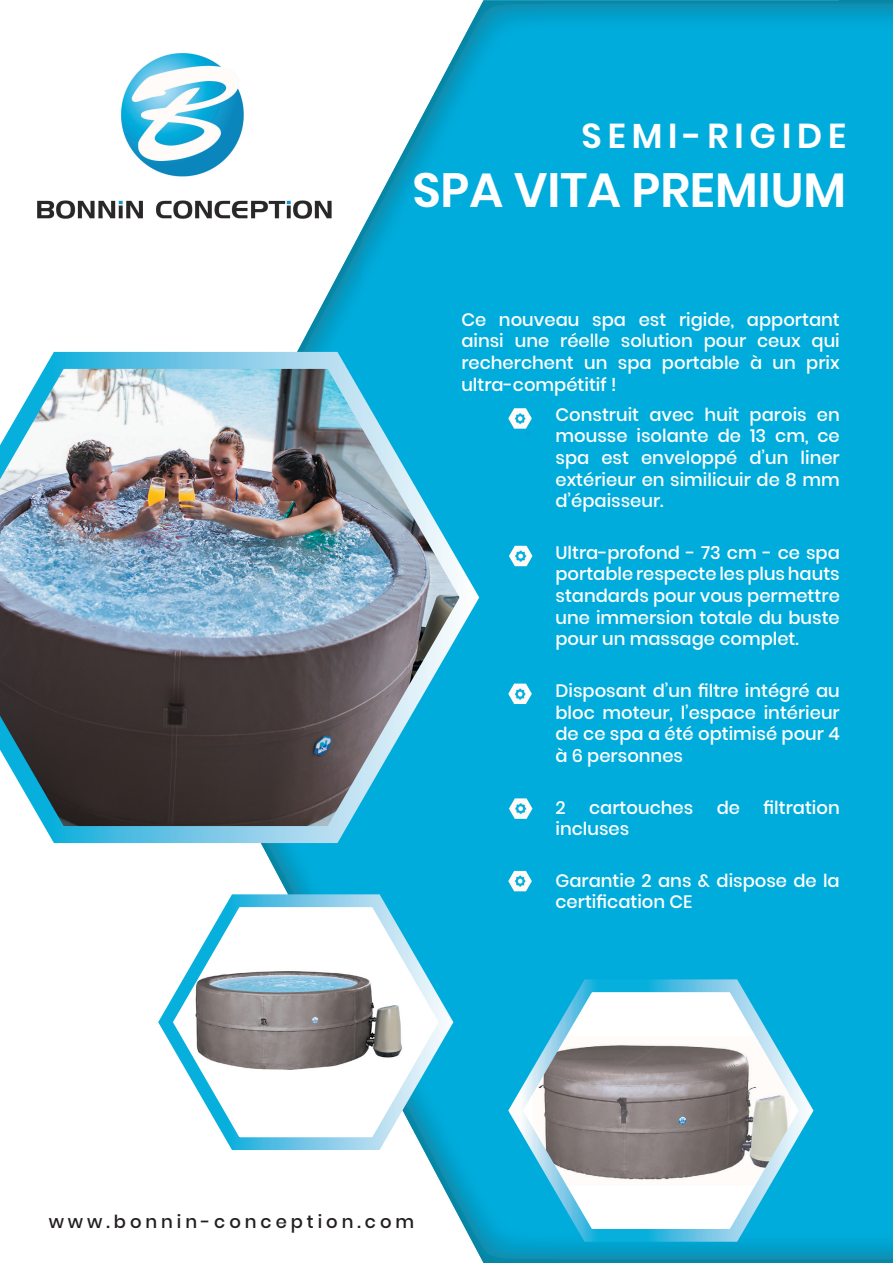
<style>
.page{position:relative;width:893px;height:1263px;background:#fff}
.page>*{position:absolute;margin:0;border:0;box-sizing:border-box;transform-origin:0 0}
.t1{font:600 48px "Poppins";color:#fff}
.t2{font:600 34.5px "Poppins";letter-spacing:.17em;color:#fff}
.t3{font:500 18px/21.6px "Poppins";color:#fff;text-align:justify}
.t4{font:500 18px "Poppins";letter-spacing:.22em;color:#231f20}
</style>
<div class="page">
<div style="left:414px;top:0;width:479px;height:1263px;background:#00acdc"></div>
<img style="left:361px;top:130px;width:54px;height:753px">
<img style="left:308px;top:231px;width:53px;height:652px">
<img style="left:265px;top:330px;width:44px;height:553px">
<img style="left:38px;top:53px;width:293px;height:166px">
<img style="left:0;top:337px;width:489px;height:514px">
<svg style="left:501px;top:968px;width:320px;height:280px"></svg>
<svg style="left:158px;top:883px;width:303px;height:273px"></svg>
<img style="left:508px;top:408px;width:24px;height:21px">
<img style="left:508px;top:684px;width:24px;height:20px">
<img style="left:509px;top:546px;width:23px;height:20px">
<img style="left:509px;top:798px;width:23px;height:21px">
<img style="left:508px;top:871px;width:24px;height:20px">
<h2 class="t2" style="left:582px;top:116px;width:266px">SEMI-RIGIDE</h2>
<h1 class="t1" style="left:412px;top:163px;width:435px">SPA VITA PREMIUM</h1>
<p class="t3" style="left:461px;top:309px;width:380px">Ce nouveau spa est rigide, apportant ainsi une réelle solution pour ceux qui recherchent un spa portable à un prix ultra-compétitif !</p>
<p class="t4" style="left:49px;top:1211px;width:367px">www.bonnin-conception.com</p>
<p class="t3" style="left:555px;top:404px;width:286px">Construit avec huit parois en mousse isolante de 13 cm, ce spa est enveloppé d’un liner extérieur en similicuir de 8 mm d’épaisseur.</p>
<p class="t3" style="left:555px;top:542px;width:286px">Ultra-profond - 73 cm - ce spa portable respecte les plus hauts standards pour vous permettre une immersion totale du buste pour un massage complet.</p>
<p class="t3" style="left:555px;top:680px;width:286px">Disposant d’un filtre intégré au bloc moteur, l’espace intérieur de ce spa a été optimisé pour 4 à 6 personnes</p>
<p class="t3" style="left:555px;top:796px;width:12px">2</p>
<p class="t3" style="left:589px;top:796px;width:106px">cartouches</p>
<p class="t3" style="left:717px;top:796px;width:25px">de</p>
<p class="t3" style="left:764px;top:796px;width:78px">filtration</p>
<p class="t3" style="left:555px;top:818px;width:75px">incluses</p>
<p class="t3" style="left:555px;top:870px;width:286px">Garantie 2 ans &amp; dispose de la certification CE</p>
</div>
